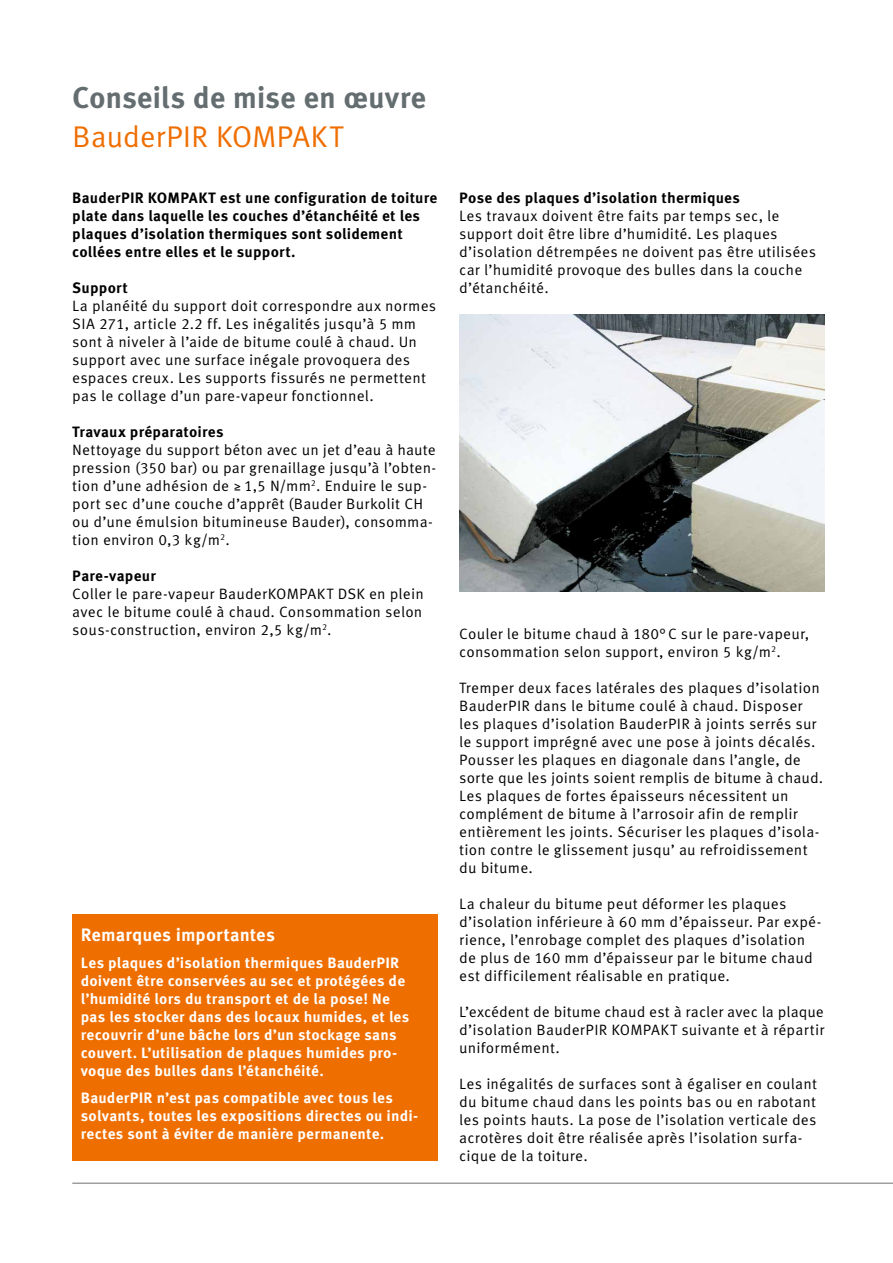
<style>
.page{position:relative;width:893px;height:1263px;background:#fff}
.page>*{position:absolute;margin:0;border:0;box-sizing:border-box;transform-origin:0 0}
.t1{font:700 30px "Meta Correspondence Pro";letter-spacing:-.005em;color:#646d6f}
.t2{font:30px "Meta Correspondence Pro";letter-spacing:-.005em;color:#ef6e00}
.t3{font:700 18px "Meta Correspondence Pro";color:#fff}
.t4{font:15px/18px "Meta Correspondence Pro";letter-spacing:.01em;color:#000}
.t5{font:700 15px/18px "Meta Correspondence Pro";letter-spacing:.01em;color:#fff}
.t6{font:700 15px/18px "Meta Correspondence Pro";letter-spacing:.01em;color:#000}
</style>
<div class="page">
<hr style="left:72px;top:1182px;width:821px;height:2px;background:#9d9e9e">
<img style="left:459px;top:315px;width:366px;height:276px">
<div style="left:72px;top:914px;width:366px;height:247px;background:#ef6e00"></div>
<h1 class="t1" style="left:72px;top:74px;width:356px">Conseils de mise en œuvre</h1>
<h1 class="t2" style="left:72px;top:114px;width:272px">BauderPIR KOMPAKT</h1>
<p class="t6" style="left:72px;top:187px;width:367px">BauderPIR KOMPAKT est une configuration de toiture plate dans laquelle les couches d’étanchéité et les plaques d’isolation thermiques sont solidement collées entre elles et le support.</p>
<p class="t6" style="left:72px;top:277px;width:57px">Support</p>
<p class="t4" style="left:72px;top:295px;width:365px">La planéité du support doit correspondre aux normes SIA 271, article 2.2 ff. Les inégalités jusqu’à 5 mm sont à niveler à l’aide de bitume coulé à chaud. Un support avec une surface inégale provoquera des espaces creux. Les supports fissurés ne permettent pas le collage d’un pare-vapeur fonctionnel.</p>
<p class="t6" style="left:72px;top:421px;width:153px">Travaux préparatoires</p>
<p class="t4" style="left:72px;top:439px;width:365px">Nettoyage du support béton avec un jet d’eau à haute pression (350 bar) ou par grenaillage jusqu’à l’obten&shy;tion d’une adhésion de ≥1,5 N/mm<sup>2</sup>. Enduire le sup&shy;port sec d’une couche d’apprêt (Bauder Burkolit CH ou d’une émulsion bitumineuse Bauder), consomma&shy;tion environ 0,3 kg/m<sup>2</sup>.</p>
<p class="t6" style="left:72px;top:565px;width:85px">Pare-vapeur</p>
<p class="t4" style="left:72px;top:583px;width:353px;text-align:justify">Coller le pare-vapeur BauderKOMPAKT DSK en plein avec le bitume coulé à chaud. Consommation selon sous-construction, environ 2,5 kg/m<sup>2</sup>.</p>
<p class="t3" style="left:81px;top:920px;width:196px">Remarques importantes</p>
<p class="t5" style="left:81px;top:952px;width:330px">Les plaques d’isolation thermiques BauderPIR doivent être conservées au sec et protégées de l’humidité lors du transport et de la pose! Ne pas les stocker dans des locaux humides, et les recouvrir d’une bâche lors d’un stockage sans couvert. L’utilisation de plaques humides pro&shy;voque des bulles dans l’étanchéité.</p>
<p class="t5" style="left:81px;top:1087px;width:339px">BauderPIR n’est pas compatible avec tous les solvants, toutes les expositions directes ou indi&shy;rectes sont à éviter de manière permanente.</p>
<p class="t6" style="left:459px;top:187px;width:282px">Pose des plaques d’isolation thermiques</p>
<p class="t4" style="left:459px;top:205px;width:358px">Les travaux doivent être faits par temps sec, le support doit être libre d’humidité. Les plaques d’isolation détrempées ne doivent pas être utilisées car l’humidité provoque des bulles dans la couche d’étanchéité.</p>
<p class="t4" style="left:459px;top:624px;width:352px">Couler le bitume chaud à 180°C sur le pare-vapeur, consommation selon support, environ 5 kg/m<sup>2</sup>.</p>
<p class="t4" style="left:459px;top:678px;width:366px">Tremper deux faces latérales des plaques d’isolation BauderPIR dans le bitume coulé à chaud. Disposer les plaques d’isolation BauderPIR à joints serrés sur le support imprégné avec une pose à joints décalés.<br>Pousser les plaques en diagonale dans l’angle, de sorte que les joints soient remplis de bitume à chaud.<br>Les plaques de fortes épaisseurs nécessitent un complément de bitume à l’arrosoir afin de remplir entièrement les joints. Sécuriser les plaques d’isola&shy;tion contre le glissement jusqu’ au refroidissement du bitume.</p>
<p class="t4" style="left:459px;top:894px;width:364px">La chaleur du bitume peut déformer les plaques d’isolation inférieure à 60 mm d’épaisseur. Par expé&shy;rience, l’enrobage complet des plaques d’isolation de plus de 160 mm d’épaisseur par le bitume chaud est difficilement réalisable en pratique.</p>
<p class="t4" style="left:459px;top:1002px;width:367px;text-align:justify">L’excédent de bitume chaud est à racler avec la plaque d’isolation BauderPIR KOMPAKT suivante et à répartir uniformément.</p>
<p class="t4" style="left:459px;top:1074px;width:359px">Les inégalités de surfaces sont à égaliser en coulant du bitume chaud dans les points bas ou en rabotant les points hauts. La pose de l’isolation verticale des acrotères doit être réalisée après l’isolation surfa&shy;cique de la toiture.</p>
</div>
